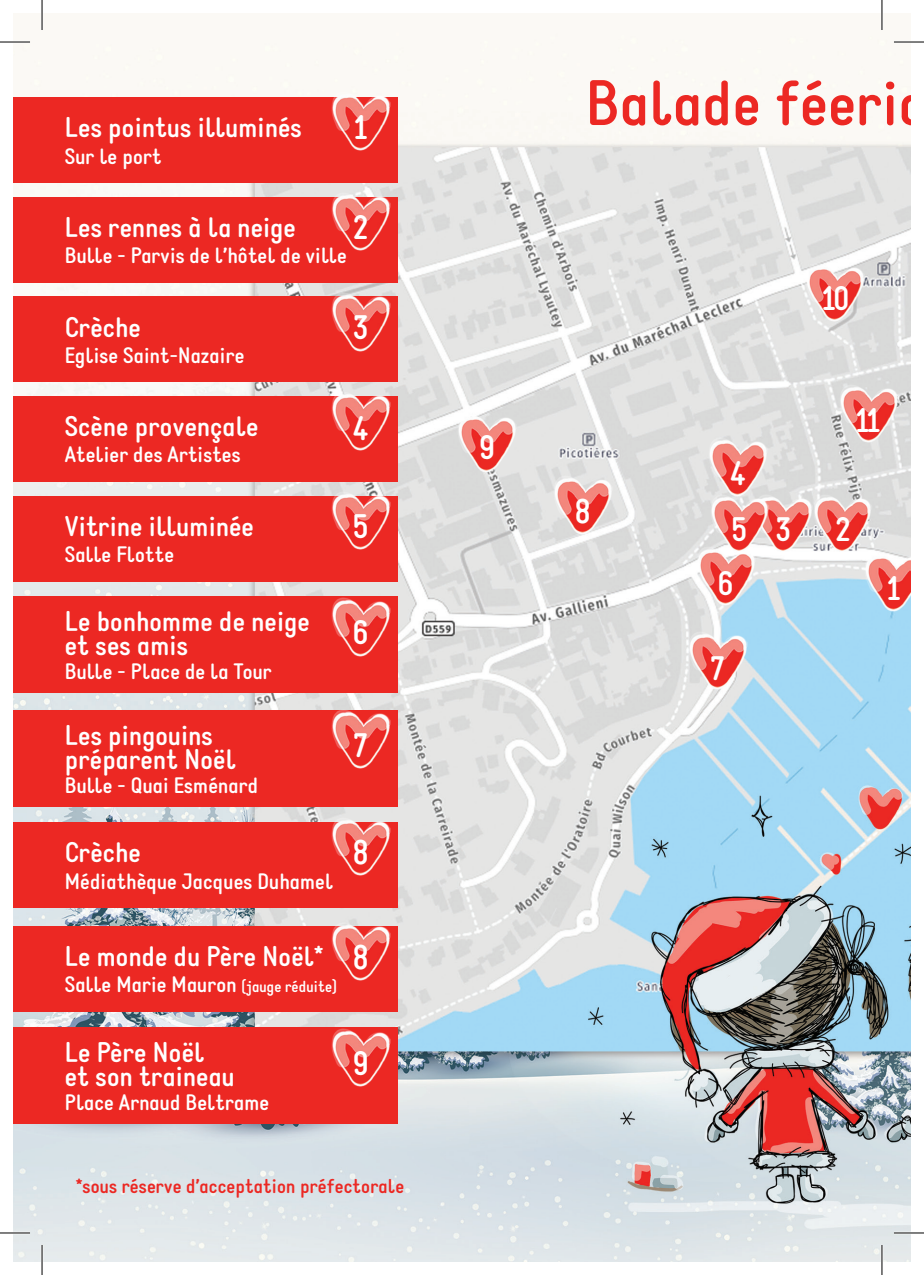
<style>
.page{position:relative;width:924px;height:1275px;background:#fff}
.page>*{position:absolute;margin:0;border:0;box-sizing:border-box;transform-origin:0 0}
.t1{font:700 63px "Static";color:#ec2823}
.t2{font:700 34px "Static";color:#fff}
.t3{font:700 28px/24px "Static";color:#fff}
.t4{font:700 22px "Static";color:#fff}
.t5{font:700 20px "Static";color:#ec2823}
.s1{font-size:16px}
</style>
<div class="page">
<img style="left:14px;top:14px;width:895px;height:1247px">
<img style="left:768px;top:494px;width:103px;height:59px">
<img style="left:710px;top:494px;width:58px;height:59px">
<img style="left:708px;top:437px;width:59px;height:59px">
<img style="left:805px;top:263px;width:59px;height:59px">
<img style="left:457px;top:413px;width:59px;height:59px">
<img style="left:553px;top:475px;width:59px;height:59px">
<img style="left:864px;top:553px;width:45px;height:58px">
<img style="left:688px;top:631px;width:58px;height:59px">
<img style="left:696px;top:546px;width:58px;height:59px">
<img style="left:839px;top:384px;width:58px;height:59px">
<div style="left:14px;top:297px;width:384px;height:85px;background:#ec2823"></div>
<div style="left:14px;top:396px;width:384px;height:85px;background:#ec2823"></div>
<div style="left:14px;top:197px;width:384px;height:85px;background:#ec2823"></div>
<div style="left:14px;top:926px;width:384px;height:85px;background:#ec2823"></div>
<div style="left:14px;top:710px;width:384px;height:96px;background:#ec2823"></div>
<div style="left:14px;top:596px;width:384px;height:97px;background:#ec2823"></div>
<div style="left:14px;top:1027px;width:384px;height:96px;background:#ec2823"></div>
<div style="left:14px;top:822px;width:384px;height:85px;background:#ec2823"></div>
<div style="left:14px;top:496px;width:384px;height:85px;background:#ec2823"></div>
<div style="left:14px;top:97px;width:384px;height:85px;background:#ec2823"></div>
<img style="left:331px;top:92px;width:59px;height:58px">
<img style="left:331px;top:192px;width:59px;height:59px">
<img style="left:331px;top:292px;width:59px;height:59px">
<img style="left:331px;top:392px;width:59px;height:58px">
<img style="left:331px;top:597px;width:59px;height:59px">
<img style="left:331px;top:710px;width:59px;height:58px">
<img style="left:331px;top:817px;width:59px;height:59px">
<img style="left:331px;top:491px;width:59px;height:59px">
<img style="left:331px;top:922px;width:59px;height:58px">
<img style="left:331px;top:1028px;width:59px;height:58px">
<hr style="left:0;top:41px;width:30px;height:2px;background:#fff">
<hr style="left:893px;top:41px;width:30px;height:2px;background:#fff">
<hr style="left:0;top:1231px;width:30px;height:3px;background:#fff">
<hr style="left:893px;top:1231px;width:30px;height:3px;background:#fff">
<hr style="left:41px;top:0;width:2px;height:30px;background:#fff">
<hr style="left:41px;top:1245px;width:2px;height:30px;background:#fff">
<hr style="left:880px;top:0;width:2px;height:30px;background:#fff">
<hr style="left:880px;top:1245px;width:2px;height:30px;background:#fff">
<hr style="left:0;top:42px;width:30px;height:1px;background:#000">
<hr style="left:893px;top:42px;width:30px;height:1px;background:#000">
<hr style="left:0;top:1232px;width:30px;height:1px;background:#000">
<hr style="left:893px;top:1232px;width:30px;height:1px;background:#000">
<hr style="left:42px;top:0;width:1px;height:30px;background:#000">
<hr style="left:42px;top:1245px;width:1px;height:30px;background:#000">
<hr style="left:881px;top:0;width:1px;height:30px;background:#000">
<hr style="left:881px;top:1245px;width:1px;height:30px;background:#000">
<p class="t3" style="left:65px;top:116px;width:239px">Les pointus illuminés</p>
<p class="t4" style="left:65px;top:143px;width:98px">Sur le port</p>
<h2 class="t2" style="left:352px;top:106px;width:18px">1</h2>
<h2 class="t2" style="left:352px;top:207px;width:18px">2</h2>
<p class="t3" style="left:65px;top:216px;width:233px">Les rennes à la neige</p>
<p class="t4" style="left:65px;top:242px;width:283px">Bulle - Parvis de l’hôtel de ville</p>
<p class="t3" style="left:65px;top:315px;width:78px">Crèche</p>
<p class="t4" style="left:65px;top:342px;width:181px">Eglise Saint-Nazaire</p>
<p class="t3" style="left:65px;top:415px;width:195px">Scène provençale</p>
<p class="t4" style="left:65px;top:441px;width:177px">Atelier des Artistes</p>
<h2 class="t2" style="left:352px;top:307px;width:18px">3</h2>
<h2 class="t2" style="left:352px;top:408px;width:18px">4</h2>
<p class="t3" style="left:65px;top:515px;width:191px">Vitrine illuminée</p>
<p class="t4" style="left:65px;top:541px;width:111px">Salle Flotte</p>
<p class="t3" style="left:65px;top:610px;width:246px">Le bonhomme de neige et ses amis</p>
<p class="t4" style="left:65px;top:658px;width:208px">Bulle - Place de la Tour</p>
<p class="t3" style="left:65px;top:723px;width:173px">Les pingouins préparent Noël</p>
<p class="t4" style="left:65px;top:771px;width:195px">Bulle - Quai Esménard</p>
<p class="t3" style="left:65px;top:841px;width:78px">Crèche</p>
<p class="t4" style="left:65px;top:867px;width:270px">Médiathèque Jacques Duhamel</p>
<h2 class="t2" style="left:352px;top:505px;width:18px">5</h2>
<h2 class="t2" style="left:352px;top:612px;width:18px">6</h2>
<h2 class="t2" style="left:352px;top:724px;width:18px">7</h2>
<h2 class="t2" style="left:352px;top:832px;width:18px">8</h2>
<p class="t3" style="left:65px;top:945px;width:260px">Le monde du Père Noël*</p>
<p class="t4" style="left:65px;top:971px;width:274px">Salle Marie Mauron <span class="s1">(jauge réduite)</span></p>
<p class="t3" style="left:65px;top:1040px;width:171px">Le Père Noël et son traineau</p>
<p class="t4" style="left:65px;top:1089px;width:206px">Place Arnaud Beltrame</p>
<h2 class="t2" style="left:352px;top:936px;width:18px">8</h2>
<h2 class="t2" style="left:352px;top:1042px;width:18px">9</h2>
<p class="t5" style="left:76px;top:1174px;width:330px">*sous réserve d’acceptation préfectorale</p>
<h2 class="t2" style="left:479px;top:427px;width:18px">9</h2>
<h1 class="t1" style="left:585px;top:65px;width:345px">Balade féeriq</h1>
<h2 class="t2" style="left:574px;top:491px;width:18px">8</h2>
<h2 class="t2" style="left:820px;top:278px;width:30px">10</h2>
<h2 class="t2" style="left:729px;top:452px;width:18px">4</h2>
<h2 class="t2" style="left:731px;top:509px;width:62px">5 3</h2>
<h2 class="t2" style="left:854px;top:399px;width:29px">11</h2>
<h2 class="t2" style="left:834px;top:509px;width:18px">2</h2>
<h2 class="t2" style="left:717px;top:562px;width:18px">6</h2>
<h2 class="t2" style="left:885px;top:567px;width:18px">1</h2>
<h2 class="t2" style="left:709px;top:647px;width:18px">7</h2>
</div>
